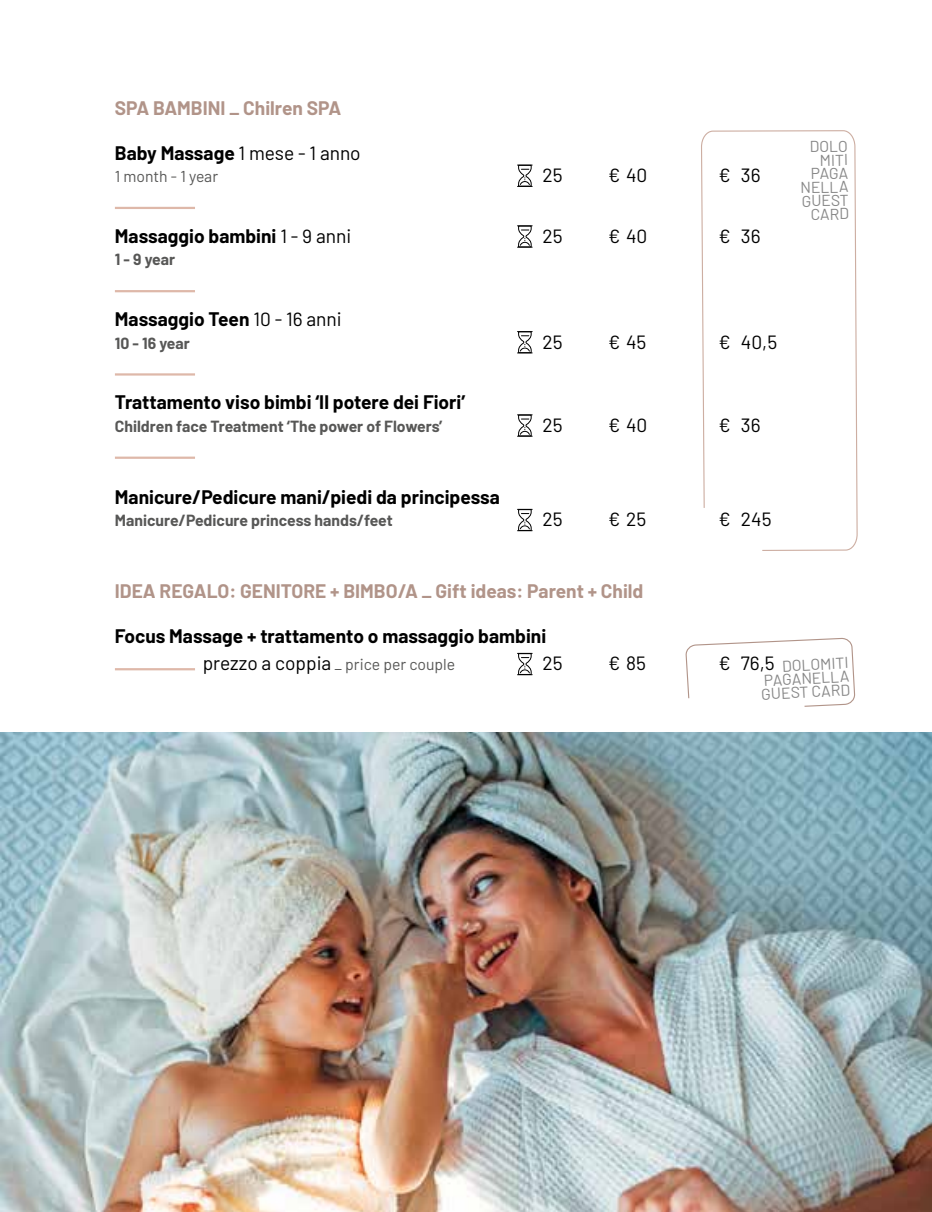
<style>
.page{position:relative;width:932px;height:1212px;background:#fff}
.page>*{position:absolute;margin:0;border:0;box-sizing:border-box;transform-origin:0 0}
.t1{font:700 19.12px "Barlow";color:#000}
.t2{font:700 19.12px "Barlow";color:#b19489}
.t3{font:19.12px "Barlow";color:#000}
.t4{font:700 15.75px "Barlow";color:#575756}
.t5{font:15.75px/13.5px "Barlow";color:#878787;text-align:right}
.t6{font:15.75px "Barlow";color:#575756}
.s1{font-weight:400}
.s2{font-size:19.12px;color:#000}
</style>
<div class="page">
<svg style="left:517px;top:164px;width:15px;height:23px"></svg>
<hr style="left:115px;top:207px;width:80px;height:2px;background:#deb8a9">
<svg style="left:517px;top:225px;width:15px;height:23px"></svg>
<hr style="left:115px;top:290px;width:80px;height:2px;background:#deb8a9">
<svg style="left:517px;top:331px;width:15px;height:22px"></svg>
<hr style="left:115px;top:373px;width:80px;height:3px;background:#deb8a9">
<svg style="left:517px;top:414px;width:15px;height:23px"></svg>
<hr style="left:115px;top:457px;width:80px;height:2px;background:#deb8a9">
<svg style="left:517px;top:509px;width:15px;height:22px"></svg>
<hr style="left:115px;top:668px;width:80px;height:2px;background:#deb8a9">
<svg style="left:517px;top:653px;width:15px;height:22px"></svg>
<svg style="left:701px;top:130px;width:156px;height:421px"></svg>
<svg style="left:685px;top:638px;width:170px;height:69px"></svg>
<img style="left:0;top:733px;width:931px;height:479px">
<p class="t2" style="left:115px;top:93px;width:228px">SPA BAMBINI _ Chilren SPA</p>
<p class="t1" style="left:115px;top:138px;width:247px">Baby Massage <span class="s1">1 mese - 1 anno</span></p>
<p class="t6" style="left:115px;top:165px;width:105px">1 month - 1 year</p>
<p class="t3" style="left:542px;top:161px;width:22px">25</p>
<p class="t3" style="left:608px;top:161px;width:41px">€ 40</p>
<p class="t3" style="left:718px;top:161px;width:44px">€ 36</p>
<p class="t1" style="left:115px;top:222px;width:238px">Massaggio bambini <span class="s1">1 - 9 anni</span></p>
<p class="t3" style="left:542px;top:222px;width:22px">25</p>
<p class="t3" style="left:608px;top:222px;width:41px">€ 40</p>
<p class="t3" style="left:718px;top:222px;width:44px">€ 36</p>
<p class="t4" style="left:115px;top:248px;width:62px">1 - 9 year</p>
<p class="t1" style="left:115px;top:305px;width:228px">Massaggio Teen <span class="s1">10 - 16 anni</span></p>
<p class="t4" style="left:115px;top:331px;width:76px">10 - 16 year</p>
<p class="t3" style="left:542px;top:328px;width:22px">25</p>
<p class="t3" style="left:608px;top:328px;width:40px">€ 45</p>
<p class="t3" style="left:718px;top:328px;width:60px">€ 40,5</p>
<p class="t1" style="left:115px;top:388px;width:352px">Trattamento viso bimbi ‘Il potere dei Fiori’</p>
<p class="t4" style="left:115px;top:414px;width:329px">Children face Treatment ‘The power of Flowers’</p>
<p class="t3" style="left:542px;top:411px;width:22px">25</p>
<p class="t3" style="left:608px;top:411px;width:41px">€ 40</p>
<p class="t3" style="left:718px;top:411px;width:44px">€ 36</p>
<p class="t1" style="left:115px;top:483px;width:386px">Manicure/Pedicure mani/piedi da principessa</p>
<p class="t4" style="left:115px;top:509px;width:279px">Manicure/Pedicure princess hands/feet</p>
<p class="t3" style="left:542px;top:506px;width:22px">25</p>
<p class="t3" style="left:608px;top:506px;width:40px">€ 25</p>
<p class="t3" style="left:718px;top:506px;width:55px">€ 245</p>
<p class="t5" style="left:799px;top:139px;width:50px;rotate:-1deg">DOLO<br>MITI<br>PAGA<br>NELLA<br>GUEST<br>CARD</p>
<p class="t2" style="left:115px;top:577px;width:530px">IDEA REGALO: GENITORE + BIMBO/A _ Gift ideas: Parent + Child</p>
<p class="t1" style="left:115px;top:622px;width:433px">Focus Massage + trattamento o massaggio bambini</p>
<p class="t6" style="left:203px;top:653px;width:254px"><span class="s2">prezzo a coppia</span> _ price per couple</p>
<p class="t3" style="left:542px;top:650px;width:22px">25</p>
<p class="t3" style="left:608px;top:650px;width:39px">€ 85</p>
<p class="t3" style="left:718px;top:650px;width:58px">€ 76,5</p>
<p class="t5" style="left:759px;top:659px;width:90px;text-align:justify;text-indent:22px;rotate:-3deg">DOLOMITI PAGANELLA GUEST CARD</p>
</div>
